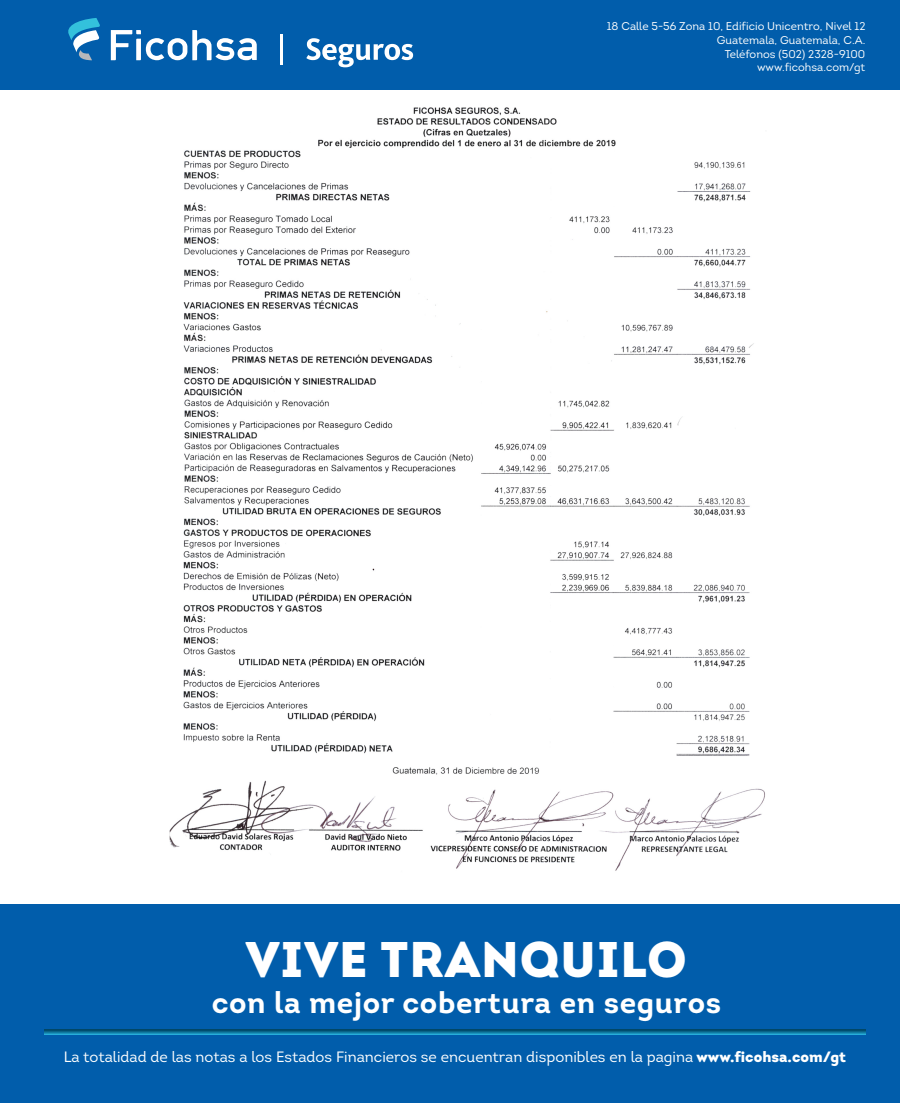
<style>
.page{position:relative;width:900px;height:1103px;background:#fff}
.page>*{position:absolute;margin:0;border:0;box-sizing:border-box;transform-origin:0 0}
.t1{font:900 50px "Intro";letter-spacing:.02em;color:#fff}
.t2{font:700 30px "Intro";letter-spacing:.02em;color:#fff}
.t3{font:15px "Intro";color:#fff}
.t4{font:11.25px/13.8px "Intro";color:#fff;text-align:right}
.s1{font-weight:900}
</style>
<div class="page">
<div style="left:0;top:904px;width:900px;height:198px;background:#015dab"></div>
<div style="left:0;top:0;width:900px;height:90px;background:#015dab"></div>
<svg style="left:306px;top:38px;width:107px;height:29px"></svg>
<svg style="left:111px;top:30px;width:146px;height:30px"></svg>
<hr style="left:280px;top:34px;width:3px;height:31px;background:#fff">
<svg style="left:68px;top:18px;width:32px;height:42px"></svg>
<svg style="left:45px;top:1029px;width:820px;height:5px;background:#0a678b"></svg>
<img style="left:169px;top:107px;width:596px;height:764px">
<p class="t4" style="left:607px;top:19px;width:260px">18 Calle 5-56 Zona 10, Edificio Unicentro, Nivel 12<br>Guatemala, Guatemala, C.A.<br>Teléfonos (502) 2328-9100<br>www.ficohsa.com/gt</p>
<h1 class="t1" style="left:246px;top:926px;width:443px">VIVE TRANQUILO</h1>
<h2 class="t2" style="left:212px;top:983px;width:511px">con la mejor cobertura en seguros</h2>
<h3 class="t3" style="left:64px;top:1047px;width:784px">La totalidad de las notas a los Estados Financieros se encuentran disponibles en la pagina <span class="s1">www.ficohsa.com/gt</span></h3>
</div>
